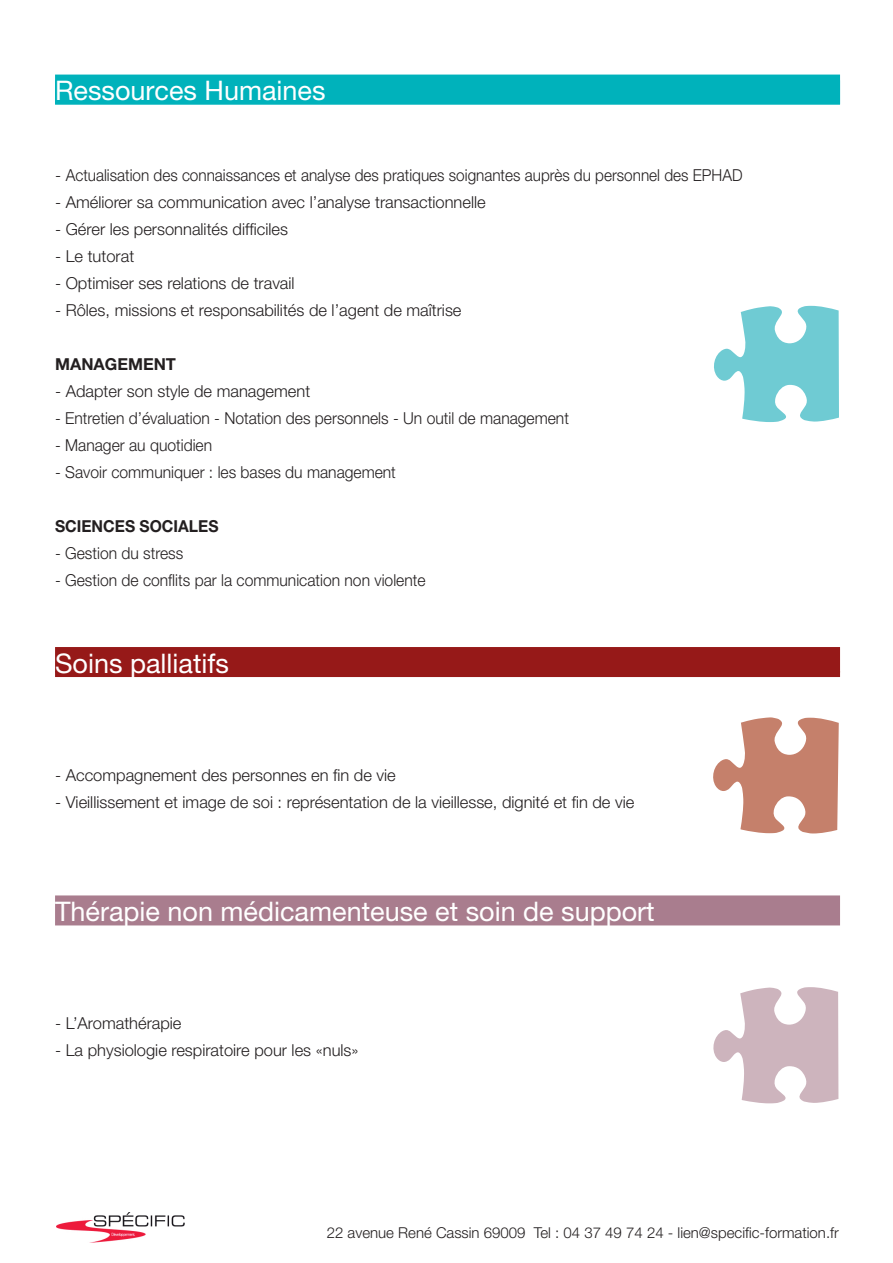
<style>
.page{position:relative;width:893px;height:1263px;background:#fff}
.page>*{position:absolute;margin:0;border:0;box-sizing:border-box;transform-origin:0 0}
.t1{font:27px "Helvetica Neue LT Pro";color:#fff}
.t2{font:300 16.5px "Helvetica Neue LT Pro";color:#231f20}
.t3{font:300 16.5px "Helvetica Neue LT Pro";color:#231f20;scale:.95 1}
.t4{font:700 16.5px "Helvetica Neue LT Pro";color:#231f20;scale:.95 1}
.t5{font:700 16.5px "Helvetica Neue LT Pro";color:#231f20}
.t6{font:300 15px "Helvetica Neue LT Pro";color:#231f20}
</style>
<div class="page">
<img style="left:56px;top:1212px;width:128px;height:31px">
<div style="left:55px;top:75px;width:785px;height:30px;background:#00b2bb"></div>
<div style="left:55px;top:647px;width:785px;height:30px;background:#961918"></div>
<div style="left:55px;top:895px;width:785px;height:30px;background:#a97d8e"></div>
<svg style="left:713px;top:987px;width:125px;height:116px"></svg>
<svg style="left:714px;top:306px;width:125px;height:116px"></svg>
<svg style="left:713px;top:717px;width:126px;height:116px"></svg>
<h1 class="t1" style="left:55px;top:74px;width:272px">Ressources Humaines</h1>
<p class="t2" style="left:55px;top:165px;width:689px">- Actualisation des connaissances et analyse des pratiques soignantes auprès du personnel des EPHAD</p>
<p class="t2" style="left:55px;top:192px;width:432px">- Améliorer sa communication avec l’analyse transactionnelle</p>
<p class="t2" style="left:55px;top:219px;width:234px">- Gérer les personnalités difficiles</p>
<p class="t2" style="left:55px;top:246px;width:81px">- Le tutorat</p>
<p class="t2" style="left:55px;top:273px;width:241px">- Optimiser ses relations de travail</p>
<p class="t2" style="left:55px;top:300px;width:408px">- Rôles, missions et responsabilités de l’agent de maîtrise</p>
<p class="t5" style="left:55px;top:354px;width:122px">MANAGEMENT</p>
<p class="t2" style="left:55px;top:381px;width:257px">- Adapter son style de management</p>
<p class="t3" style="left:55px;top:408px;width:542px">- Entretien d’évaluation - Notation des personnels - Un outil de management</p>
<p class="t3" style="left:55px;top:435px;width:167px">- Manager au quotidien</p>
<p class="t3" style="left:55px;top:462px;width:360px">- Savoir communiquer : les bases du management</p>
<p class="t4" style="left:55px;top:516px;width:174px">SCIENCES SOCIALES</p>
<p class="t3" style="left:55px;top:543px;width:137px">- Gestion du stress</p>
<p class="t3" style="left:55px;top:570px;width:391px">- Gestion de conflits par la communication non violente</p>
<h1 class="t1" style="left:55px;top:647px;width:175px">Soins palliatifs</h1>
<p class="t2" style="left:55px;top:765px;width:342px">- Accompagnement des personnes en fin de vie</p>
<p class="t2" style="left:55px;top:792px;width:581px">- Vieillissement et image de soi : représentation de la vieillesse, dignité et fin de vie</p>
<h1 class="t1" style="left:55px;top:895px;width:601px">Thérapie non médicamenteuse et soin de support</h1>
<p class="t2" style="left:55px;top:1013px;width:128px">- L’Aromathérapie</p>
<p class="t2" style="left:55px;top:1040px;width:305px">- La physiologie respiratoire pour les «nuls»</p>
<p class="t6" style="left:327px;top:1223px;width:513px">22 avenue René Cassin 69009 Tel : 04 37 49 74 24 - lien@specific-formation.fr</p>
</div>
